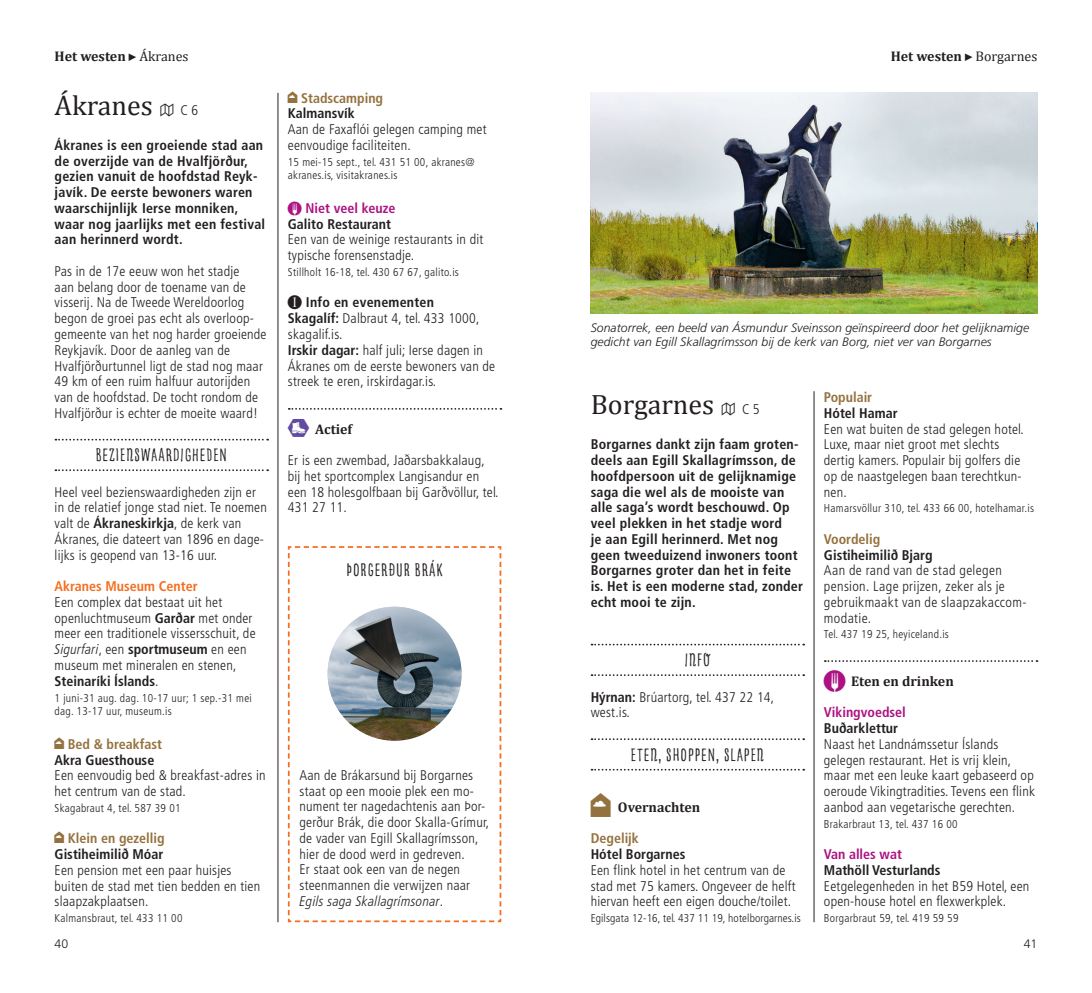
<style>
.page{position:relative;width:1092px;height:993px;background:#fff}
.page>*{position:absolute;margin:0;border:0;box-sizing:border-box;transform-origin:0 0}
.t1{font:28px "Cambria";color:#231f20}
.t2{font:19.25px "Goodlife Sans Condensed";letter-spacing:.015em;color:#231f20}
.t3{font:14px/15.8px "DM Frutiger LT Pro 47 Light Cn";letter-spacing:.015em;color:#231f20}
.t4{font:14px/15.8px "DM Frutiger LT Pro 67 Bold Cn";letter-spacing:.015em;color:#231f20}
.t5{font:700 14px "Cambria";color:#231f20}
.t6{font:14px "DM Frutiger LT Pro 67 Bold Cn";color:#94723f}
.t7{font:14px "DM Frutiger LT Pro 67 Bold Cn";color:#ac1281}
.t8{font:14px "DM Frutiger LT Pro 48 Light Cn It";letter-spacing:.015em;color:#231f20}
.t9{font:14px "DM Frutiger LT Pro 67 Bold Cn";color:#f36e21}
.t10{font:italic 300 12.25px/14px "DM Frutiger LT Pro 46";letter-spacing:.005em;color:#231f20}
.t11{font:300 12.25px "DM Frutiger LT Pro 45";color:#231f20}
.t12{font:11.38px/13.1px "DM Frutiger LT Pro 47 Light Cn";letter-spacing:.025em;color:#231f20}
.s1{font-family:"DDI Ziffern Kreis";font-weight:400}
.s2{font-weight:400}
.s3{font-family:"DM Frutiger LT Pro 47 Light Cn";font-size:14px}
.s4{font-family:"DM Frutiger LT Pro 67 Bold Cn"}
.s5{font-family:"DM Frutiger LT Pro 48 Light Cn It"}
.s6{font-family:"DM Frutiger LT Pro 47 Light Cn"}
</style>
<div class="page">
<hr style="left:277px;top:93px;width:1px;height:828px;background:#231f20">
<hr style="left:813px;top:391px;width:1px;height:530px;background:#231f20">
<svg style="left:55px;top:438px;width:213px;height:2px"></svg>
<svg style="left:55px;top:469px;width:213px;height:2px"></svg>
<svg style="left:289px;top:408px;width:212px;height:1px"></svg>
<svg style="left:591px;top:643px;width:213px;height:2px"></svg>
<svg style="left:591px;top:674px;width:213px;height:1px"></svg>
<svg style="left:591px;top:738px;width:213px;height:1px"></svg>
<svg style="left:591px;top:768px;width:213px;height:2px"></svg>
<svg style="left:824px;top:660px;width:213px;height:1px"></svg>
<svg style="left:287px;top:546px;width:215px;height:376px"></svg>
<img style="left:327px;top:606px;width:134px;height:134px;border-radius:67px">
<img style="left:590px;top:93px;width:447px;height:220px">
<p class="t5" style="left:55px;top:46px;width:135px">Het westen <span class="s1">&gt;</span> <span class="s2">Ákranes</span></p>
<p class="t5" style="left:890px;top:46px;width:148px">Het westen <span class="s1">&gt;</span> <span class="s2">Borgarnes</span></p>
<h1 class="t1" style="left:55px;top:89px;width:145px">Ákranes <span class="s3">C 6</span></h1>
<p class="t4" style="left:55px;top:137px;width:212px">Ákranes is een groeiende stad aan de overzijde van de Hvalfjörður, gezien vanuit de hoofdstad Reyk&shy;javík. De eerste bewoners waren waarschijnlijk Ierse monniken, waar nog jaarlijks met een festival aan herinnerd wordt.</p>
<p class="t3" style="left:55px;top:263px;width:213px">Pas in de 17e eeuw won het stadje<br>aan belang door de toename van de visserij. Na de Tweede Wereldoorlog begon de groei pas echt als overloop&shy;gemeente van het nog harder groeiende Reykjavík. Door de aanleg van de Hvalfjörðurtunnel ligt de stad nog maar 49 km of een ruim halfuur autorijden van de hoofdstad. De tocht rondom de Hvalfjörður is echter de moeite waard!</p>
<h2 class="t2" style="left:95px;top:444px;width:133px">BEZIENSWAARDIGHEDEN</h2>
<p class="t3" style="left:55px;top:484px;width:214px">Heel veel bezienswaardigheden zijn er in de relatief jonge stad niet. Te noemen valt de <span class="s4">Ákraneskirkja</span>, de kerk van Ákranes, die dateert van 1896 en dage&shy;lijks is geopend van 13-16 uur.</p>
<p class="t9" style="left:55px;top:578px;width:145px">Akranes Museum Center</p>
<p class="t3" style="left:55px;top:594px;width:202px">Een complex dat bestaat uit het openluchtmuseum <span class="s4">Garðar</span> met onder meer een traditionele vissersschuit, de</p>
<p class="t4" style="left:55px;top:641px;width:193px"><span class="s5">Sigurfari</span><span class="s6">, een</span> sportmuseum <span class="s6">en een</span></p>
<p class="t3" style="left:55px;top:657px;width:183px">museum met mineralen en stenen,</p>
<p class="t4" style="left:55px;top:672px;width:105px">Steinaríki Íslands<span class="s6">.</span></p>
<p class="t12" style="left:55px;top:691px;width:199px">1 juni-31 aug. dag. 10-17 uur; 1 sep.-31 mei dag. 13-17 uur, museum.is</p>
<p class="t6" style="left:68px;top:735px;width:96px">Bed &amp; breakfast</p>
<p class="t4" style="left:55px;top:751px;width:101px">Akra Guesthouse</p>
<p class="t3" style="left:55px;top:767px;width:213px">Een eenvoudig bed &amp; breakfast-adres in het centrum van de stad.</p>
<p class="t12" style="left:55px;top:801px;width:127px">Skagabraut 4, tel. 587 39 01</p>
<p class="t6" style="left:68px;top:830px;width:98px">Klein en gezellig</p>
<p class="t4" style="left:55px;top:846px;width:110px">Gistiheimilið Móar</p>
<p class="t3" style="left:55px;top:862px;width:207px">Een pension met een paar huisjes buiten de stad met tien bedden en tien slaapzakplaatsen.</p>
<p class="t12" style="left:55px;top:911px;width:129px">Kalmansbraut, tel. 433 11 00</p>
<p class="t6" style="left:301px;top:89px;width:83px">Stadscamping</p>
<p class="t4" style="left:288px;top:105px;width:68px">Kalmansvík</p>
<p class="t3" style="left:288px;top:121px;width:200px">Aan de Faxaflói gelegen camping met eenvoudige faciliteiten.</p>
<p class="t12" style="left:288px;top:155px;width:188px">15 mei-15 sept., tel. 431 51 00, akranes@ akranes.is, visitakranes.is</p>
<p class="t7" style="left:305px;top:200px;width:92px">Niet veel keuze</p>
<p class="t4" style="left:288px;top:216px;width:105px">Galito Restaurant</p>
<p class="t3" style="left:288px;top:232px;width:197px">Een van de weinige restaurants in dit typische forensenstadje.</p>
<p class="t12" style="left:288px;top:265px;width:172px">Stillholt 16-18, tel. 430 67 67, galito.is</p>
<p class="t4" style="left:306px;top:294px;width:130px">Info en evenementen</p>
<p class="t3" style="left:288px;top:310px;width:209px"><span class="s4">Skagalíf:</span> Dalbraut 4, tel. 433 1000, skagalif.is.<br><span class="s4">Irskir dagar:</span> half juli; Ierse dagen in<br>Ákranes om de eerste bewoners van de streek te eren, irskirdagar.is.</p>
<p class="t5" style="left:315px;top:419px;width:39px">Actief</p>
<p class="t3" style="left:288px;top:452px;width:212px">Er is een zwembad, Jaðarsbakkalaug, bij het sportcomplex Langisandur en een 18 holesgolfbaan bij Garðvöllur, tel.<br>431 27 11.</p>
<p class="t10" style="left:590px;top:321px;width:440px">Sonatorrek, een beeld van Ásmundur Sveinsson geïnspireerd door het gelijknamige gedicht van Egill Skallagrímsson bij de kerk van Borg, niet ver van Borgarnes</p>
<p class="t6" style="left:823px;top:389px;width:50px">Populair</p>
<p class="t4" style="left:823px;top:405px;width:75px">Hótel Hamar</p>
<p class="t3" style="left:823px;top:421px;width:201px">Een wat buiten de stad gelegen hotel.<br>Luxe, maar niet groot met slechts dertig kamers. Populair bij golfers die op de naastgelegen baan terechtkun&shy;nen.</p>
<p class="t12" style="left:823px;top:502px;width:211px">Hamarsvöllur 310, tel. 433 66 00, hotelhamar.is</p>
<p class="t6" style="left:823px;top:530px;width:58px">Voordelig</p>
<p class="t4" style="left:823px;top:546px;width:110px">Gistiheimilið Bjarg</p>
<p class="t3" style="left:823px;top:562px;width:204px">Aan de rand van de stad gelegen pension. Lage prijzen, zeker als je gebruikmaakt van de slaapzakaccom&shy;modatie.</p>
<p class="t12" style="left:823px;top:628px;width:126px">Tel. 437 19 25, heyiceland.is</p>
<p class="t5" style="left:851px;top:671px;width:104px">Eten en drinken</p>
<p class="t7" style="left:823px;top:704px;width:83px">Vikingvoedsel</p>
<p class="t4" style="left:823px;top:720px;width:76px">Buðarklettur</p>
<p class="t3" style="left:823px;top:736px;width:212px">Naast het Landnámssetur Íslands gelegen restaurant. Het is vrij klein, maar met een leuke kaart gebaseerd op oeroude Vikingtradities. Tevens een flink aanbod aan vegetarische gerechten.</p>
<p class="t12" style="left:823px;top:817px;width:135px">Brakarbraut 13, tel. 437 16 00</p>
<p class="t7" style="left:823px;top:845px;width:79px">Van alles wat</p>
<p class="t4" style="left:823px;top:861px;width:118px">Mathöll Vesturlands</p>
<p class="t3" style="left:823px;top:877px;width:207px">Eetgelegenheden in het B59 Hotel, een open-house hotel en flexwerkplek.</p>
<p class="t12" style="left:823px;top:911px;width:136px">Borgarbraut 59, tel. 419 59 59</p>
<h1 class="t1" style="left:590px;top:388px;width:170px">Borgarnes <span class="s3">C 5</span></h1>
<p class="t4" style="left:590px;top:436px;width:214px">Borgarnes dankt zijn faam groten&shy;deels aan Egill Skallagrímsson, de hoofdpersoon uit de gelijknamige saga die wel als de mooiste van alle saga’s wordt beschouwd. Op veel plekken in het stadje word<br>je aan Egill herinnerd. Met nog geen tweeduizend inwoners toont<br>Borgarnes groter dan het in feite is. Het is een moderne stad, zonder echt mooi te zijn.</p>
<h2 class="t2" style="left:346px;top:558px;width:98px">ÞORGERÐUR BRÁK</h2>
<h2 class="t2" style="left:684px;top:649px;width:27px">INFO</h2>
<p class="t3" style="left:590px;top:688px;width:185px"><span class="s4">Hýrnan:</span> Brúartorg, tel. 437 22 14, west.is.</p>
<h2 class="t2" style="left:630px;top:743px;width:135px">ETEN, SHOPPEN, SLAPEN</h2>
<p class="t5" style="left:618px;top:797px;width:84px">Overnachten</p>
<p class="t6" style="left:590px;top:830px;width:50px">Degelijk</p>
<p class="t4" style="left:590px;top:846px;width:96px">Hótel Borgarnes</p>
<p class="t3" style="left:590px;top:862px;width:206px">Een flink hotel in het centrum van de stad met 75 kamers. Ongeveer de helft hiervan heeft een eigen douche/toilet.</p>
<p class="t12" style="left:590px;top:911px;width:212px">Egilsgata 12-16, tel. 437 11 19, hotelborgarnes.is</p>
<p class="t3" style="left:299px;top:767px;width:191px">Aan de Brákarsund bij Borgarnes staat op een mooie plek een mo&shy;nument ter nagedachtenis aan Þor&shy;gerður Brák, die door Skalla-Grímur, de vader van Egill Skallagrímsson, hier de dood werd in gedreven.<br>Er staat ook een van de negen steenmannen die verwijzen naar</p>
<p class="t8" style="left:299px;top:892px;width:145px">Egils saga Skallagrímsonar<span class="s6">.</span></p>
<p class="t11" style="left:55px;top:935px;width:15px">40</p>
<p class="t11" style="left:1023px;top:935px;width:15px">41</p>
</div>
